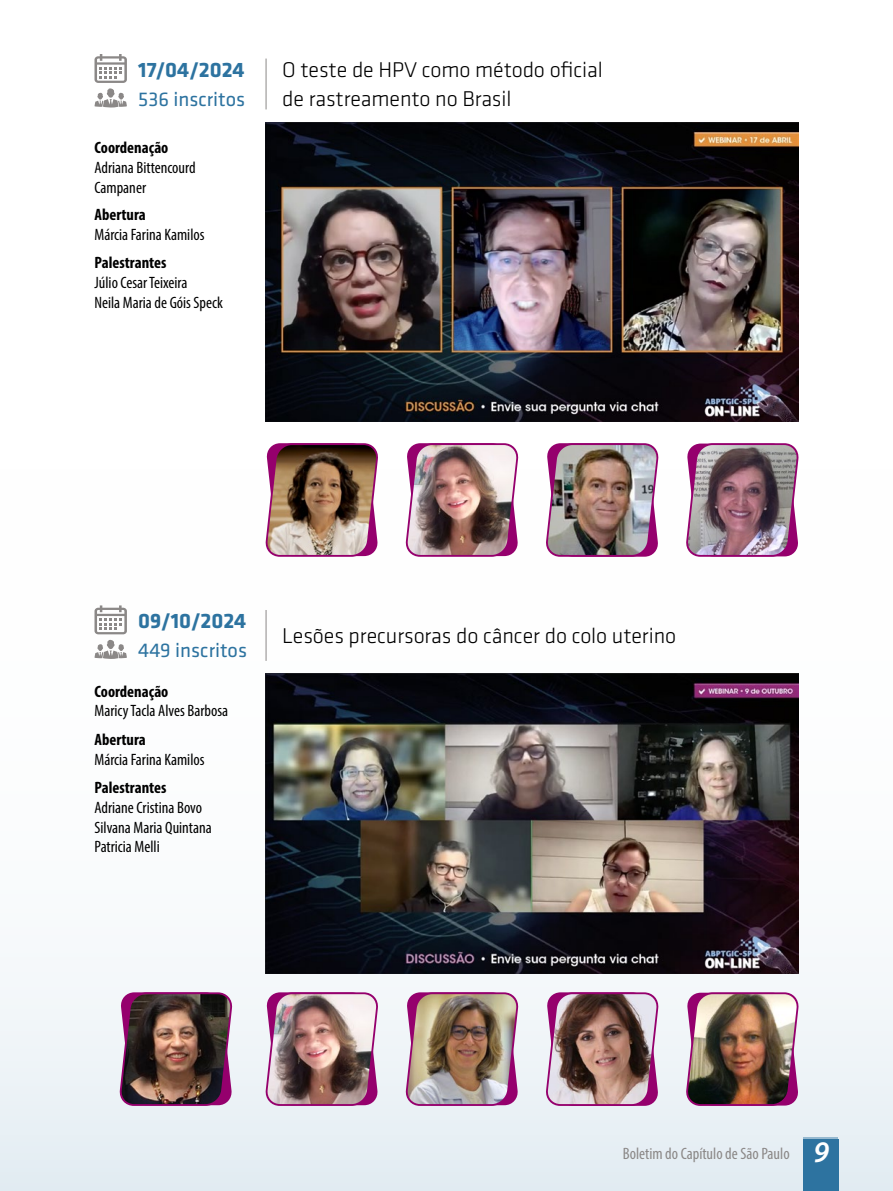
<style>
.page{position:relative;width:893px;height:1191px;background:#fff}
.page>*{position:absolute;margin:0;border:0;box-sizing:border-box;transform-origin:0 0}
._00_Texto{font:300 22.2px/28.5px "Klavika";letter-spacing:-.005em;color:#000}
.datawebinars{font:700 21.75px "Klavika";color:#2d73a0}
._00_Texto-2{font:20.55px "Klavika";color:#2d73a0}
._03_Legenda_Fotos{font:condensed 16.5px/19.8px "Myriad Pro";color:#000}
._03_Legenda_Fotos-2{font:700 condensed 16.5px "Myriad Pro";color:#000}
.t1{font:condensed 16.5px "Myriad Pro";color:#8b8887}
.s1{font-weight:600;font-style:italic;font-stretch:normal;font-size:30px;color:#fff}
</style>
<div class="page">
<div style="left:0;top:265px;width:893px;height:926px;background:linear-gradient(to bottom,#fff,#ecf2f6)"></div>
<div style="left:804px;top:1136px;width:34px;height:55px;background:linear-gradient(to right,#96b9d0,#96b9d0)"></div>
<hr style="left:0;top:265px;width:1px;height:926px;background:#dfeaf1">
<div style="left:804px;top:1140px;width:35px;height:51px;background:#2d73a0"></div>
<svg style="left:94px;top:54px;width:33px;height:53px"></svg>
<svg style="left:94px;top:605px;width:33px;height:54px"></svg>
<hr style="left:266px;top:59px;width:1px;height:50px;background:#8b8887">
<hr style="left:266px;top:610px;width:1px;height:51px;background:#8b8887">
<img style="left:266px;top:122px;width:532px;height:300px">
<img style="left:266px;top:673px;width:532px;height:300px">
<img style="left:404px;top:442px;width:118px;height:115px">
<img style="left:263px;top:442px;width:119px;height:115px">
<img style="left:544px;top:442px;width:118px;height:115px">
<img style="left:684px;top:442px;width:118px;height:115px">
<img style="left:404px;top:991px;width:118px;height:115px">
<img style="left:263px;top:991px;width:119px;height:115px">
<img style="left:118px;top:991px;width:118px;height:115px">
<svg style="left:544px;top:991px;width:118px;height:115px;background:#9b787e"></svg>
<img style="left:684px;top:991px;width:118px;height:115px">
<p class="datawebinars" style="left:138px;top:58px;width:108px">17/04/2024</p>
<p class="_00_Texto-2" style="left:138px;top:88px;width:109px">536 inscritos</p>
<p class="_03_Legenda_Fotos-2" style="left:94px;top:137px;width:75px">Coordenação</p>
<p class="_03_Legenda_Fotos" style="left:94px;top:157px;width:103px">Adriana Bittencourd<br>Campaner</p>
<p class="_03_Legenda_Fotos-2" style="left:94px;top:204px;width:53px">Abertura</p>
<p class="_03_Legenda_Fotos" style="left:94px;top:224px;width:112px">Márcia Farina Kamilos</p>
<p class="_03_Legenda_Fotos-2" style="left:94px;top:252px;width:74px">Palestrantes</p>
<p class="_03_Legenda_Fotos" style="left:94px;top:272px;width:95px">Júlio Cesar Teixeira</p>
<p class="_03_Legenda_Fotos" style="left:94px;top:292px;width:130px">Neila Maria de Góis Speck</p>
<p class="_00_Texto" style="left:282px;top:56px;width:322px">O teste de HPV como método oficial de rastreamento no Brasil</p>
<p class="datawebinars" style="left:138px;top:609px;width:110px">09/10/2024</p>
<p class="_00_Texto-2" style="left:138px;top:639px;width:110px">449 inscritos</p>
<p class="_03_Legenda_Fotos-2" style="left:94px;top:680px;width:75px">Coordenação</p>
<p class="_03_Legenda_Fotos" style="left:94px;top:700px;width:135px">Maricy Tacla Alves Barbosa</p>
<p class="_03_Legenda_Fotos-2" style="left:94px;top:729px;width:53px">Abertura</p>
<p class="_03_Legenda_Fotos" style="left:94px;top:749px;width:112px">Márcia Farina Kamilos</p>
<p class="_03_Legenda_Fotos-2" style="left:94px;top:777px;width:74px">Palestrantes</p>
<p class="_03_Legenda_Fotos" style="left:94px;top:797px;width:109px">Adriane Cristina Bovo</p>
<p class="_03_Legenda_Fotos" style="left:94px;top:817px;width:119px">Silvana Maria Quintana</p>
<p class="_03_Legenda_Fotos" style="left:94px;top:837px;width:67px">Patricia Melli</p>
<p class="_00_Texto" style="left:282px;top:621px;width:395px">Lesões precursoras do câncer do colo uterino</p>
<p class="t1" style="left:623px;top:1143px;width:208px">Boletim do Capítulo de São Paulo <span class="s1">9</span></p>
</div>
